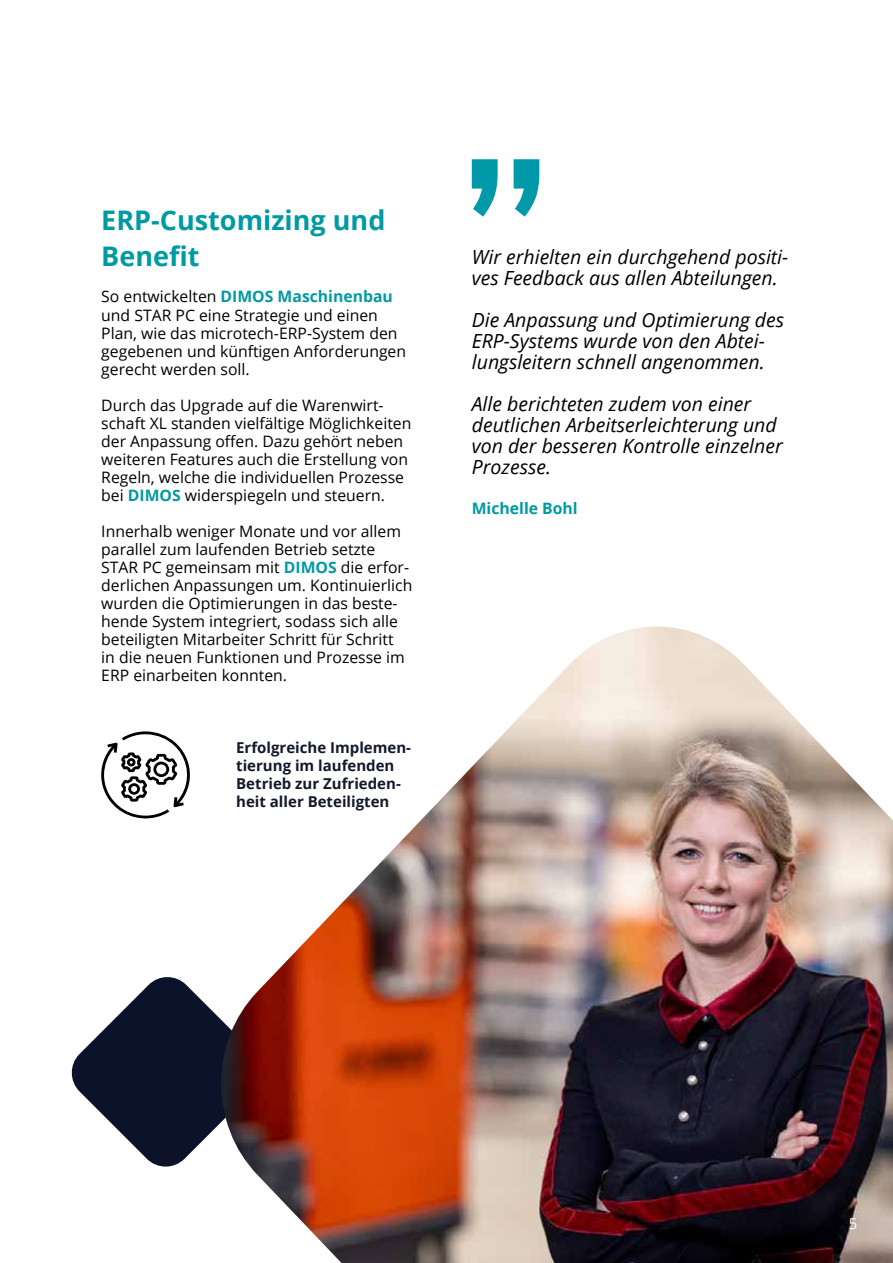
<style>
.page{position:relative;width:893px;height:1263px;background:#fff}
.page>*{position:absolute;margin:0;border:0;box-sizing:border-box;transform-origin:0 0}
.t1{font:700 27px/36px "Open Sans";color:#009aa3}
.t2{font:italic 19.5px/21px "Open Sans";color:#000}
.t3{font:15.75px/18px "Open Sans";color:#000}
.t4{font:700 15.75px "Open Sans";color:#009aa3}
.t5{font:700 15px/18px "Open Sans";color:#14182c}
.t6{font:15px "Open Sans";color:#fff}
.s1{font-weight:700;color:#009aa3}
</style>
<div class="page">
<svg style="left:71px;top:977px;width:148px;height:190px"></svg>
<img style="left:219px;top:626px;width:674px;height:637px">
<svg style="left:101px;top:731px;width:89px;height:88px"></svg>
<svg style="left:472px;top:159px;width:67px;height:58px"></svg>
<h1 class="t1" style="left:101px;top:202px;width:286px">ERP-Customizing und<br>Benefit</h1>
<p class="t3" style="left:101px;top:287px;width:306px">So entwickelten <span class="s1">DIMOS Maschinenbau </span>und STAR PC eine Strategie und einen Plan, wie das microtech-ERP-System den gegebenen und künftigen Anforderungen gerecht werden soll.</p>
<p class="t3" style="left:101px;top:395px;width:312px">Durch das Upgrade auf die Warenwirt&shy;schaft XL standen vielfältige Möglichkeiten der Anpassung offen. Dazu gehört neben weiteren Features auch die Erstellung von Regeln, welche die individuellen Prozesse bei <span class="s1">DIMOS</span> widerspiegeln und steuern.</p>
<p class="t3" style="left:101px;top:521px;width:313px">Innerhalb weniger Monate und vor allem parallel zum laufenden Betrieb setzte STAR PC gemeinsam mit <span class="s1">DIMOS</span> die erfor&shy;derlichen Anpassungen um. Kontinuierlich wurden die Optimierungen in das beste&shy;hende System integriert, sodass sich alle beteiligten Mitarbeiter Schritt für Schritt<br>in die neuen Funktionen und Prozesse im ERP einarbeiten konnten.</p>
<p class="t5" style="left:236px;top:738px;width:176px">Erfolgreiche Implemen&shy;tierung im laufenden<br>Betrieb zur Zufrieden&shy;heit aller Beteiligten</p>
<p class="t2" style="left:472px;top:246px;width:318px">Wir erhielten ein durchgehend positi&shy;ves Feedback aus allen Abteilungen.</p>
<p class="t2" style="left:472px;top:309px;width:314px">Die Anpassung und Optimierung des<br>ERP-Systems wurde von den Abtei&shy;lungsleitern schnell angenommen.</p>
<p class="t2" style="left:472px;top:393px;width:313px">Alle berichteten zudem von einer deutlichen Arbeitserleichterung und von der besseren Kontrolle einzelner<br>Prozesse.</p>
<p class="t4" style="left:472px;top:497px;width:107px">Michelle Bohl</p>
<p class="t6" style="left:849px;top:1213px;width:10px">5</p>
</div>
